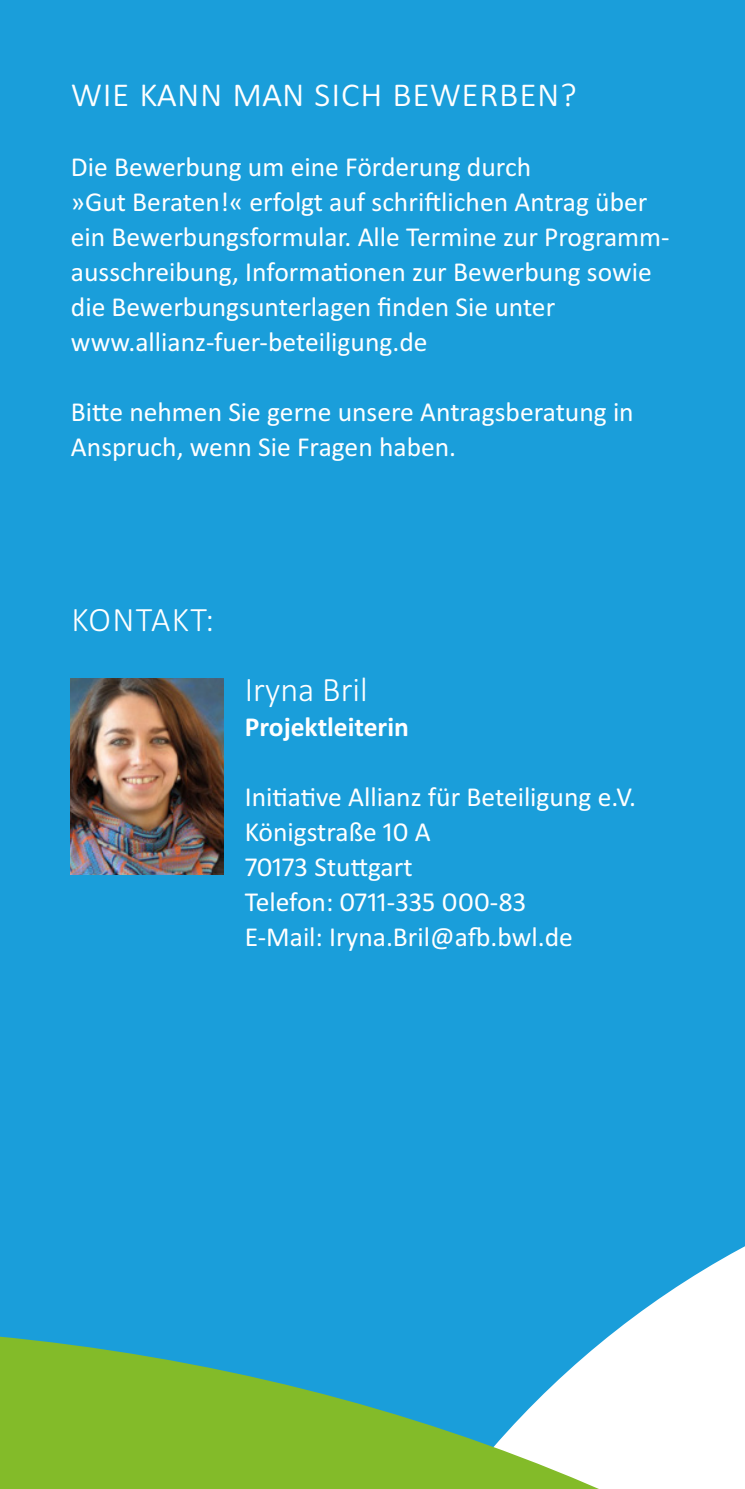
<style>
.page{position:relative;width:745px;height:1489px;background:#fff}
.page>*{position:absolute;margin:0;border:0;box-sizing:border-box;transform-origin:0 0}
.t1{font:300 41.25px "Calibri";color:#fff}
.t2{font:300 34.5px "Calibri";color:#fff}
.t3{font:300 34.5px "Calibri";letter-spacing:.04em;color:#fff}
.t4{font:27.5px/35px "Calibri";color:#fff}
.t5{font:700 27.5px "Calibri";color:#fff}
</style>
<div class="page">
<div style="left:0;top:0;width:744px;height:1488px;background:#1a9eda"></div>
<svg style="left:622px;top:1247px;width:122px;height:79px;fill:#fff"></svg>
<svg style="left:0;top:1326px;width:744px;height:162px"></svg>
<img style="left:71px;top:678px;width:152px;height:196px">
<h1 class="t1" style="left:71px;top:67px;width:507px">Wie kann man sich bewerben?</h1>
<p class="t4" style="left:71px;top:148px;width:600px">Die Bewerbung um eine Förderung durch<br>»Gut Beraten!« erfolgt auf schriftlichen Antrag über ein Bewerbungsformular. Alle Termine zur Programm&shy;ausschreibung, Informationen zur Bewerbung sowie die Bewerbungsunterlagen finden Sie unter www.allianz-fuer-beteiligung.de</p>
<p class="t4" style="left:71px;top:394px;width:564px">Bitte nehmen Sie gerne unsere Antragsberatung in<br>Anspruch, wenn Sie Fragen haben.</p>
<p class="t3" style="left:72px;top:598px;width:144px">KONTAKT:</p>
<p class="t2" style="left:244px;top:668px;width:124px">Iryna Bril</p>
<p class="t5" style="left:244px;top:707px;width:166px">Projektleiterin</p>
<p class="t4" style="left:244px;top:778px;width:392px">Initiative Allianz für Beteiligung e.V.<br>Königstraße 10 A<br>70173 Stuttgart<br>Telefon: 0711-335 000-83<br>E-Mail: Iryna.Bril@afb.bwl.de</p>
</div>
